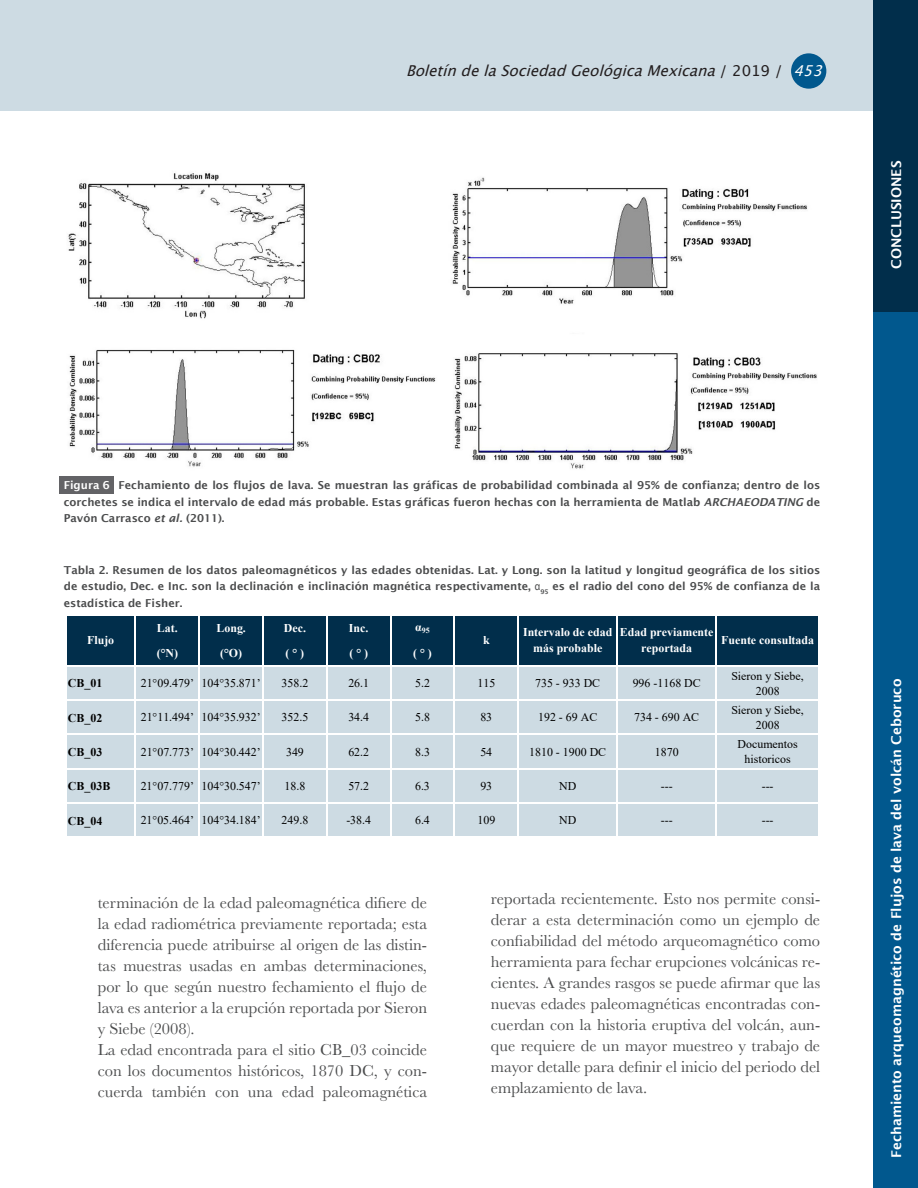
<style>
.page{position:relative;width:918px;height:1188px;background:#fff}
.page>*{position:absolute;margin:0;border:0;box-sizing:border-box;transform-origin:0 0}
.Texto_general{font:16.5px/21px "Baskerville";color:#4b4c4d;text-align:justify}
.t1{font:italic 15px "Lucida Grande";color:#231f20}
.Sección{font:600 13.5px "Lucida Sans";color:#fff}
.t2{font:11.85px/15.1px "Times New Roman";color:#000;text-align:center}
.t3{font:700 11.85px/15.1px "Times New Roman";color:#fff;text-align:center}
.t4{font:700 11.85px "Times New Roman";color:#000}
.Pie_de_figura{font:600 10.95px/16.5px "Lucida Sans";color:#4b4c4d;text-align:justify}
.Pie_de_figura__númer{font:600 10.95px "Lucida Sans";color:#fff}
.t5{font:700 7.95px "Times New Roman";color:#fff}
.s1{font-style:normal}
.s2{color:#fff}
.s3{font-style:italic}
.s4{font-family:"Arial Narrow";font-weight:400}
</style>
<div class="page">
<div style="left:874px;top:311px;width:44px;height:877px;background:#01588e"></div>
<div style="left:0;top:0;width:874px;height:111px;background:#cddbe3"></div>
<div style="left:791px;top:53px;width:35px;height:36px;background:#01588e;border-radius:50%"></div>
<div style="left:874px;top:0;width:44px;height:311px;background:#012e4b"></div>
<img style="left:68px;top:173px;width:749px;height:296px">
<div style="left:60px;top:477px;width:54px;height:17px;background:#636366"></div>
<div style="left:66px;top:615px;width:753px;height:51px;background:#012e4b"></div>
<div style="left:66px;top:666px;width:753px;height:171px;background:#cddbe3"></div>
<hr style="left:135px;top:615px;width:1px;height:223px;background:#fff">
<hr style="left:199px;top:615px;width:1px;height:223px;background:#fff">
<hr style="left:262px;top:615px;width:2px;height:223px;background:#fff">
<hr style="left:326px;top:615px;width:1px;height:223px;background:#fff">
<hr style="left:390px;top:615px;width:1px;height:223px;background:#fff">
<hr style="left:454px;top:615px;width:1px;height:223px;background:#fff">
<hr style="left:518px;top:615px;width:1px;height:223px;background:#fff">
<hr style="left:617px;top:615px;width:1px;height:223px;background:#fff">
<hr style="left:716px;top:615px;width:1px;height:223px;background:#fff">
<hr style="left:818px;top:615px;width:2px;height:223px;background:#fff">
<hr style="left:66px;top:665px;width:754px;height:2px;background:#fff">
<hr style="left:66px;top:700px;width:754px;height:1px;background:#fff">
<hr style="left:66px;top:734px;width:754px;height:1px;background:#fff">
<hr style="left:66px;top:768px;width:754px;height:1px;background:#fff">
<hr style="left:66px;top:802px;width:754px;height:2px;background:#fff">
<p class="t1" style="left:406px;top:62px;width:425px">BoletíndelaSociedadGeológicaMexicana<span class="s1">/ 2 0 1 9 /</span> <span class="s2">453</span></p>
<p class="Sección" style="left:889px;top:269px;width:110px;rotate:-90deg">CONCLUSIONES</p>
<p class="Pie_de_figura" style="left:64px;top:477px;width:758px;text-indent:55px">Fechamiento de los flujos de lava. Se muestran las gráficas de probabilidad combinada al 95% de confianza; dentro de los corchetes se indica el intervalo de edad más probable. Estas gráficas fueron hechas con la herramienta de Matlab <span class="s3">ARCHAEODATING</span> de Pavón Carrasco <span class="s3">et al.</span> (2011).</p>
<p class="Pie_de_figura__númer" style="left:64px;top:479px;width:48px">Figura 6</p>
<p class="Pie_de_figura" style="left:64px;top:562px;width:758px">Tabla 2. Resumen de los datos paleomagnéticos y las edades obtenidas. Lat. y Long. son la latitud y longitud geográfica de los sitios de estudio, Dec. e Inc. son la declinación e inclinación magnética respectivamente, <span class="s4">α</span><sub>95</sub> es el radio del cono del 95% de confianza de la estadística de Fisher.</p>
<p class="t3" style="left:157px;top:620px;width:22px">Lat.</p>
<p class="t3" style="left:216px;top:620px;width:31px">Long.</p>
<p class="t3" style="left:284px;top:620px;width:24px">Dec.</p>
<p class="t3" style="left:349px;top:620px;width:21px">Inc.</p>
<p class="t5" style="left:415px;top:625px;width:16px"><sup>α</sup>95</p>
<p class="t3" style="left:157px;top:646px;width:23px">(°N)</p>
<p class="t3" style="left:220px;top:646px;width:23px">(°O)</p>
<p class="t3" style="left:286px;top:646px;width:20px">( ° )</p>
<p class="t3" style="left:349px;top:646px;width:20px">( ° )</p>
<p class="t3" style="left:413px;top:646px;width:20px">( ° )</p>
<p class="t4" style="left:68px;top:675px;width:36px">CB_01</p>
<p class="t2" style="left:141px;top:675px;width:122px">21°09.479’ 104°35.871’</p>
<p class="t2" style="left:282px;top:675px;width:28px">358.2</p>
<p class="t2" style="left:348px;top:675px;width:22px">26.1</p>
<p class="t2" style="left:415px;top:675px;width:16px">5.2</p>
<p class="t2" style="left:477px;top:675px;width:19px">115</p>
<p class="t2" style="left:535px;top:675px;width:67px">735 - 933 DC</p>
<p class="t2" style="left:633px;top:675px;width:70px">996 -1168 DC</p>
<p class="t2" style="left:731px;top:668px;width:74px">Sieron y Siebe,<br>2008</p>
<p class="t4" style="left:68px;top:709px;width:36px">CB_02</p>
<p class="t2" style="left:141px;top:710px;width:122px">21°11.494’ 104°35.932’</p>
<p class="t2" style="left:282px;top:710px;width:28px">352.5</p>
<p class="t2" style="left:348px;top:710px;width:22px">34.4</p>
<p class="t2" style="left:415px;top:710px;width:16px">5.8</p>
<p class="t2" style="left:480px;top:710px;width:13px">83</p>
<p class="t2" style="left:538px;top:710px;width:61px">192 - 69 AC</p>
<p class="t2" style="left:634px;top:710px;width:67px">734 - 690 AC</p>
<p class="t2" style="left:731px;top:702px;width:74px">Sieron y Siebe,<br>2008</p>
<p class="t4" style="left:68px;top:743px;width:36px">CB_03</p>
<p class="t2" style="left:141px;top:744px;width:122px">21°07.773’ 104°30.442’</p>
<p class="t2" style="left:286px;top:744px;width:19px">349</p>
<p class="t2" style="left:348px;top:744px;width:22px">62.2</p>
<p class="t2" style="left:415px;top:744px;width:16px">8.3</p>
<p class="t2" style="left:480px;top:744px;width:13px">54</p>
<p class="t2" style="left:529px;top:744px;width:79px">1810 - 1900 DC</p>
<p class="t2" style="left:655px;top:744px;width:25px">1870</p>
<p class="t2" style="left:738px;top:736px;width:62px">Documentos historicos</p>
<p class="t4" style="left:68px;top:778px;width:44px">CB_03B</p>
<p class="t2" style="left:141px;top:778px;width:122px">21°07.779’ 104°30.547’</p>
<p class="t2" style="left:285px;top:778px;width:22px">18.8</p>
<p class="t2" style="left:348px;top:778px;width:22px">57.2</p>
<p class="t2" style="left:415px;top:778px;width:16px">6.3</p>
<p class="t2" style="left:480px;top:778px;width:13px">93</p>
<p class="t2" style="left:559px;top:778px;width:19px">ND</p>
<p class="t2" style="left:661px;top:778px;width:13px">---</p>
<p class="t2" style="left:762px;top:778px;width:13px">---</p>
<p class="t4" style="left:68px;top:812px;width:36px">CB_04</p>
<p class="t2" style="left:141px;top:812px;width:122px">21°05.464’ 104°34.184’</p>
<p class="t2" style="left:282px;top:812px;width:28px">249.8</p>
<p class="t2" style="left:346px;top:812px;width:26px">-38.4</p>
<p class="t2" style="left:415px;top:812px;width:16px">6.4</p>
<p class="t2" style="left:477px;top:812px;width:19px">109</p>
<p class="t2" style="left:559px;top:812px;width:19px">ND</p>
<p class="t2" style="left:661px;top:812px;width:13px">---</p>
<p class="t2" style="left:762px;top:812px;width:13px">---</p>
<p class="t3" style="left:620px;top:624px;width:95px">Edad previamente reportada</p>
<p class="t3" style="left:523px;top:624px;width:91px">Intervalo de edad más probable</p>
<p class="t3" style="left:87px;top:632px;width:29px">Flujo</p>
<p class="t3" style="left:483px;top:632px;width:8px">k</p>
<p class="t3" style="left:721px;top:632px;width:94px">Fuente consultada</p>
<p class="Texto_general" style="left:98px;top:892px;width:331px">terminación de la edad paleomagnética difiere de la edad radiométrica previamente reportada; esta diferencia puede atribuirse al origen de las distin&shy;tas muestras usadas en ambas determinaciones, por lo que según nuestro fechamiento el flujo de lava es anterior a la erupción reportada por Sieron y Siebe (2008).</p>
<p class="Texto_general" style="left:98px;top:1039px;width:331px">La edad encontrada para el sitio CB_03 coincide con los documentos históricos, 1870 DC, y con&shy;cuerda también con una edad paleomagnética</p>
<p class="Texto_general" style="left:491px;top:889px;width:331px">reportada recientemente. Esto nos permite consi&shy;derar a esta determinación como un ejemplo de confiabilidad del método arqueomagnético como herramienta para fechar erupciones volcánicas re&shy;cientes. A grandes rasgos se puede afirmar que las nuevas edades paleomagnéticas encontradas con&shy;cuerdan con la historia eruptiva del volcán, aun&shy;que requiere de un mayor muestreo y trabajo de mayor detalle para definir el inicio del periodo del emplazamiento de lava.</p>
<p class="Sección" style="left:889px;top:1158px;width:481px;rotate:-90deg">Fechamiento arqueomagnético de Flujos de lava del volcán Ceboruco</p>
</div>
